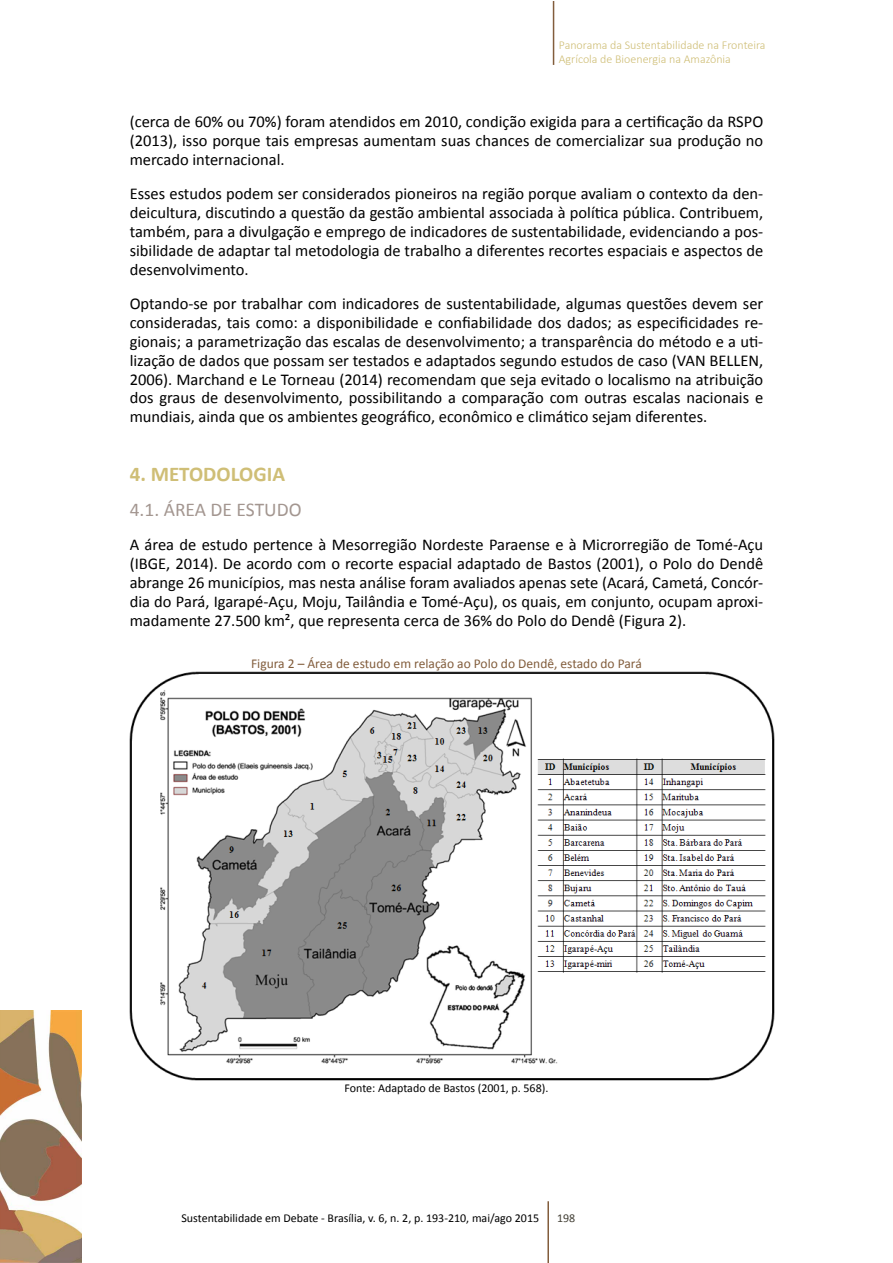
<style>
.page{position:relative;width:893px;height:1263px;background:#fff}
.page>*{position:absolute;margin:0;border:0;box-sizing:border-box;transform-origin:0 0}
.t1{font:700 21px "Calibri";color:#cfbe76}
.t2{font:19.5px "Calibri";color:#a39690}
.t3{font:16.5px/19px "Calibri";color:#000;text-align:justify}
.t4{font:13.5px "Calibri";color:#825d3c}
.t5{font:12px "Calibri";color:#000}
.t6{font:300 12px/14.4px "Calibri";color:#cfbe76}
.t7{font:12px "Calibri";color:#423f35}
</style>
<div class="page">
<hr style="left:553px;top:1px;width:1px;height:64px;background:#825d3c">
<img style="left:0;top:1010px;width:82px;height:253px">
<hr style="left:547px;top:1201px;width:2px;height:62px;background:#825d3c">
<img style="left:130px;top:671px;width:645px;height:409px">
<p class="t6" style="left:559px;top:38px;width:208px">Panorama da Sustentabilidade na Fronteira<br>Agrícola de Bioenergia na Amazônia</p>
<p class="t3" style="left:130px;top:112px;width:635px">(cerca de 60% ou 70%) foram atendidos em 2010, condição exigida para a certificação da RSPO (2013), isso porque tais empresas aumentam suas chances de comercializar sua produção no mercado internacional.</p>
<p class="t3" style="left:130px;top:184px;width:635px">Esses estudos podem ser considerados pioneiros na região porque avaliam o contexto da den&shy;deicultura, discutindo a questão da gestão ambiental associada à política pública. Contribuem, também, para a divulgação e emprego de indicadores de sustentabilidade, evidenciando a pos&shy;sibilidade de adaptar tal metodologia de trabalho a diferentes recortes espaciais e aspectos de desenvolvimento.</p>
<p class="t3" style="left:130px;top:293px;width:635px">Optando-se por trabalhar com indicadores de sustentabilidade, algumas questões devem ser consideradas, tais como: a disponibilidade e confiabilidade dos dados; as especificidades re&shy;gionais; a parametrização das escalas de desenvolvimento; a transparência do método e a uti&shy;lização de dados que possam ser testados e adaptados segundo estudos de caso (VAN BELLEN, 2006). Marchand e Le Torneau (2014) recomendam que seja evitado o localismo na atribuição dos graus de desenvolvimento, possibilitando a comparação com outras escalas nacionais e mundiais, ainda que os ambientes geográfico, econômico e climático sejam diferentes.</p>
<p class="t1" style="left:130px;top:461px;width:157px">4. METODOLOGIA</p>
<p class="t2" style="left:130px;top:497px;width:173px">4.1. ÁREA DE ESTUDO</p>
<p class="t3" style="left:130px;top:535px;width:635px">A área de estudo pertence à Mesorregião Nordeste Paraense e à Microrregião de Tomé-Açu (IBGE, 2014). De acordo com o recorte espacial adaptado de Bastos (2001), o Polo do Dendê abrange 26 municípios, mas nesta análise foram avaliados apenas sete (Acará, Cametá, Concór&shy;dia do Pará, Igarapé-Açu, Moju, Tailândia e Tomé-Açu), os quais, em conjunto, ocupam aproxi&shy;madamente 27.500 km², que representa cerca de 36% do Polo do Dendê (Figura 2).</p>
<p class="t4" style="left:251px;top:655px;width:392px">Figura 2 – Área de estudo em relação ao Polo do Dendê, estado do Pará</p>
<p class="t5" style="left:344px;top:1080px;width:205px">Fonte: Adaptado de Bastos (2001, p. 568).</p>
<p class="t5" style="left:181px;top:1210px;width:359px">Sustentabilidade em Debate - Brasília, v. 6, n. 2, p. 193-210, mai/ago 2015</p>
<p class="t7" style="left:557px;top:1210px;width:20px">198</p>
</div>
